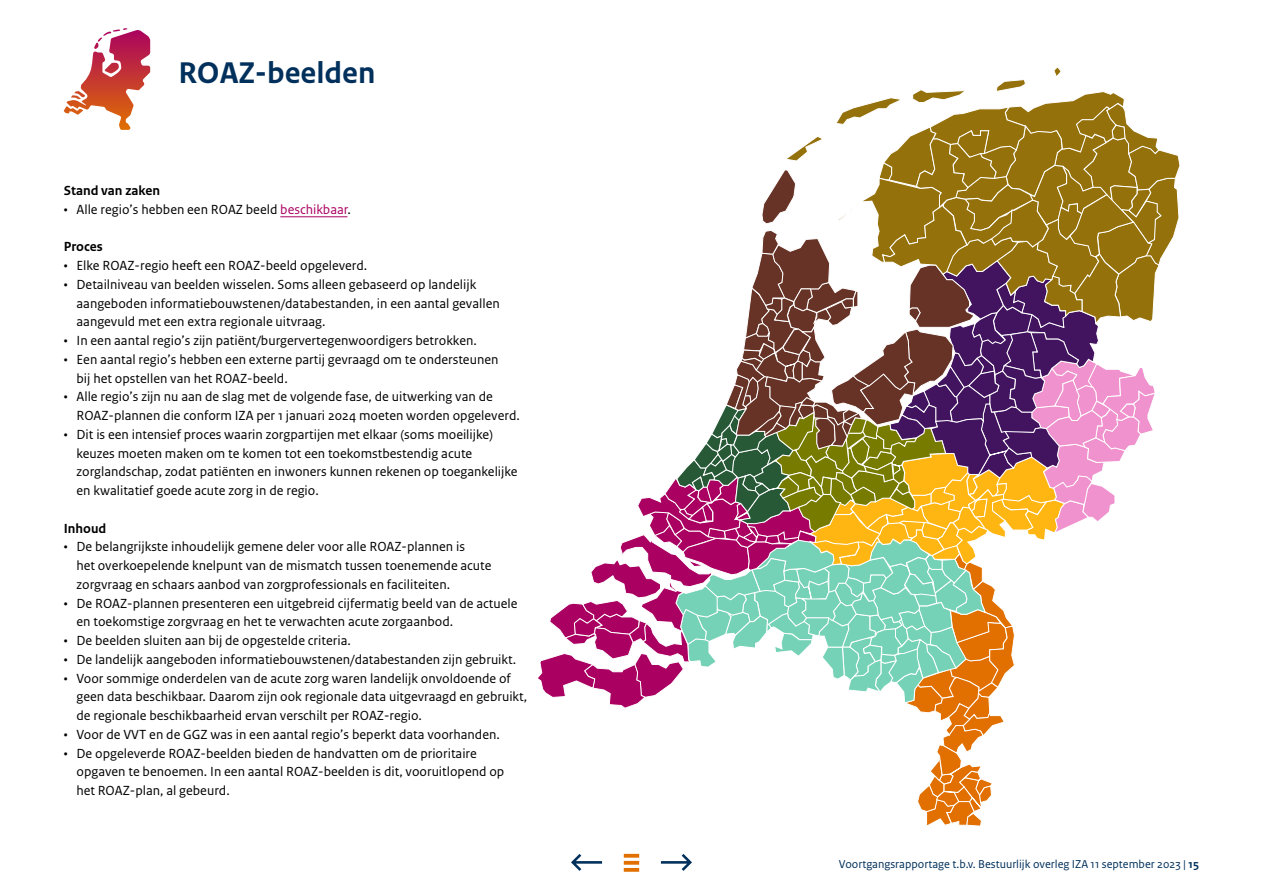
<style>
.page{position:relative;width:1263px;height:893px;background:#fff}
.page>*{position:absolute;margin:0;border:0;box-sizing:border-box;transform-origin:0 0}
.H1_-_Hoofdstuk_kop{font:700 31.5px "Rijksoverheid Sans Text";color:#00305b}
.P_-_Bullet_list{font:13.8px/18.8px "Rijksoverheid Sans Text";color:#000}
.P_-_Bodytekst_zwart_9_25_pt{font:700 13.8px "Rijksoverheid Sans Text";color:#000}
.t1{font:12px "Rijksoverheid Sans Text";color:#00305b}
.s1{color:#a90061}
.s2{font-weight:700}
</style>
<div class="page">
<svg style="left:571px;top:854px;width:31px;height:17px"></svg>
<svg style="left:661px;top:854px;width:31px;height:17px"></svg>
<svg style="left:624px;top:868px;width:15px;height:4px"></svg>
<svg style="left:624px;top:861px;width:15px;height:4px"></svg>
<svg style="left:624px;top:854px;width:15px;height:4px"></svg>
<hr style="left:280px;top:216px;width:67px;height:1px;background:#a90061">
<svg style="left:65px;top:28px;width:85px;height:102px"></svg>
<svg style="left:537px;top:67px;width:643px;height:759px"></svg>
<h1 class="H1_-_Hoofdstuk_kop" style="left:179px;top:54px;width:198px">ROAZ-beelden</h1>
<p class="P_-_Bodytekst_zwart_9_25_pt" style="left:64px;top:183px;width:98px">Stand van zaken</p>
<p class="P_-_Bullet_list" style="left:64px;top:200px;width:289px">• Alle regio’s hebben een ROAZ beeld <span class="s1">beschikbaar</span>.</p>
<p class="P_-_Bodytekst_zwart_9_25_pt" style="left:64px;top:239px;width:41px">Proces</p>
<p class="P_-_Bullet_list" style="left:64px;top:256px;width:305px">• Elke ROAZ-regio heeft een ROAZ-beeld opgeleverd.</p>
<p class="P_-_Bullet_list" style="left:77px;top:275px;width:425px;text-indent:-13px">• Detailniveau van beelden wisselen. Soms alleen gebaseerd op landelijk aangeboden informatiebouwstenen/databestanden, in een aantal gevallen aangevuld met een extra regionale uitvraag.</p>
<p class="P_-_Bullet_list" style="left:64px;top:331px;width:414px">• In een aantal regio’s zijn patiënt/burgervertegenwoordigers betrokken.</p>
<p class="P_-_Bullet_list" style="left:77px;top:350px;width:423px;text-indent:-13px">• Een aantal regio’s hebben een externe partij gevraagd om te ondersteunen bij het opstellen van het ROAZ-beeld.</p>
<p class="P_-_Bullet_list" style="left:77px;top:388px;width:445px;text-indent:-13px">• Alle regio’s zijn nu aan de slag met de volgende fase, de uitwerking van de<br>ROAZ-plannen die conform IZA per 1 januari 2024 moeten worden opgeleverd.</p>
<p class="P_-_Bullet_list" style="left:77px;top:425px;width:443px;text-indent:-13px">• Dit is een intensief proces waarin zorgpartijen met elkaar (soms moeilijke) keuzes moeten maken om te komen tot een toekomstbestendig acute zorglandschap, zodat patiënten en inwoners kunnen rekenen op toegankelijke en kwalitatief goede acute zorg in de regio.</p>
<p class="P_-_Bodytekst_zwart_9_25_pt" style="left:64px;top:520px;width:44px">Inhoud</p>
<p class="P_-_Bullet_list" style="left:77px;top:538px;width:417px;text-indent:-13px">• De belangrijkste inhoudelijk gemene deler voor alle ROAZ-plannen is<br>het overkoepelende knelpunt van de mismatch tussen toenemende acute zorgvraag en schaars aanbod van zorgprofessionals en faciliteiten.</p>
<p class="P_-_Bullet_list" style="left:77px;top:594px;width:442px;text-indent:-13px">• De ROAZ-plannen presenteren een uitgebreid cijfermatig beeld van de actuele en toekomstige zorgvraag en het te verwachten acute zorgaanbod.</p>
<p class="P_-_Bullet_list" style="left:64px;top:631px;width:289px">• De beelden sluiten aan bij de opgestelde criteria.</p>
<p class="P_-_Bullet_list" style="left:64px;top:650px;width:454px">• De landelijk aangeboden informatiebouwstenen/databestanden zijn gebruikt.</p>
<p class="P_-_Bullet_list" style="left:77px;top:669px;width:452px;text-indent:-13px">• Voor sommige onderdelen van de acute zorg waren landelijk onvoldoende of geen data beschikbaar. Daarom zijn ook regionale data uitgevraagd en gebruikt, de regionale beschikbaarheid ervan verschilt per ROAZ-regio.</p>
<p class="P_-_Bullet_list" style="left:64px;top:725px;width:438px">• Voor de VVT en de GGZ was in een aantal regio’s beperkt data voorhanden.</p>
<p class="P_-_Bullet_list" style="left:77px;top:744px;width:429px;text-indent:-13px">• De opgeleverde ROAZ-beelden bieden de handvatten om de prioritaire opgaven te benoemen. In een aantal ROAZ-beelden is dit, vooruitlopend op het ROAZ-plan, al gebeurd.</p>
<p class="t1" style="left:839px;top:857px;width:362px">Voortgangsrapportage t.b.v. Bestuurlijk overleg IZA 11 september 2023 | <span class="s2">15</span></p>
</div>
